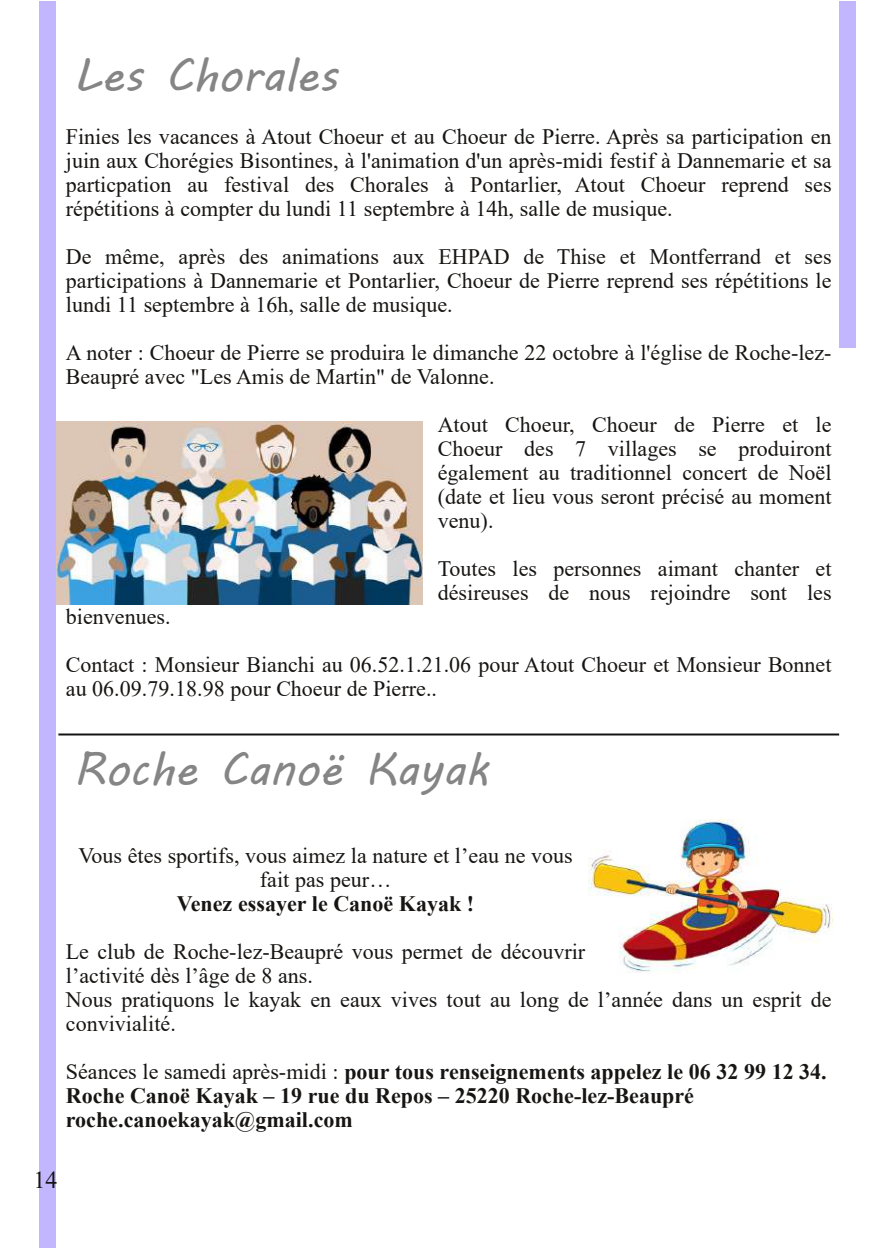
<style>
.page{position:relative;width:896px;height:1248px;background:#fff}
.page>*{position:absolute;margin:0;border:0;box-sizing:border-box;transform-origin:0 0}
.t1{font:46px "MV Boli";color:#858585}
.t2{font:24px "Times New Roman";color:#171513}
.t3{font:22px/24px "Times New Roman";color:#171513}
.t4{font:700 22px/24px "Times New Roman";color:#171513}
.s1{font-weight:400}
</style>
<div class="page">
<div style="left:39px;top:1px;width:16px;height:1246px;background:#c2b6ff"></div>
<div style="left:839px;top:1px;width:16px;height:347px;background:#c2b6ff"></div>
<img style="left:57px;top:421px;width:366px;height:183px">
<hr style="left:58px;top:733px;width:781px;height:2px;background:#141414">
<img style="left:589px;top:819px;width:244px;height:154px">
<h1 class="t1" style="left:73px;top:39px;width:266px">Les Chorales</h1>
<p class="t3" style="left:66px;top:124px;width:767px;text-align:justify">Finies les vacances à Atout Choeur et au Choeur de Pierre. Après sa participation en juin aux Chorégies Bisontines, à l'animation d'un après-midi festif à Dannemarie et sa particpation au festival des Chorales à Pontarlier, Atout Choeur reprend ses répétitions à compter du lundi 11 septembre à 14h, salle de musique.</p>
<p class="t3" style="left:66px;top:244px;width:767px;text-align:justify">De même, après des animations aux EHPAD de Thise et Montferrand et ses participations à Dannemarie et Pontarlier, Choeur de Pierre reprend ses répétitions le lundi 11 septembre à 16h, salle de musique.</p>
<p class="t3" style="left:66px;top:340px;width:767px">A noter : Choeur de Pierre se produira le dimanche 22 octobre à l'église de Roche-lez-<br>Beaupré avec "Les Amis de Martin" de Valonne.</p>
<p class="t3" style="left:438px;top:412px;width:395px;text-align:justify">Atout Choeur, Choeur de Pierre et le Choeur des 7 villages se produiront également au traditionnel concert de Noël (date et lieu vous seront précisé au moment venu).</p>
<p class="t3" style="left:438px;top:556px;width:395px">Toutes les personnes aimant chanter et désireuses de nous rejoindre sont les</p>
<p class="t3" style="left:66px;top:592px;width:767px;line-height:48px">bienvenues.<br>Contact : Monsieur Bianchi au 06.52.1.21.06 pour Atout Choeur et Monsieur Bonnet</p>
<p class="t3" style="left:66px;top:676px;width:373px">au 06.09.79.18.98 pour Choeur de Pierre..</p>
<h1 class="t1" style="left:73px;top:732px;width:415px">Roche Canoë Kayak</h1>
<p class="t3" style="left:78px;top:843px;width:496px;text-align:center">Vous êtes sportifs, vous aimez la nature et l’eau ne vous fait pas peur…</p>
<p class="t4" style="left:177px;top:891px;width:299px">Venez essayer le Canoë Kayak !</p>
<p class="t3" style="left:66px;top:939px;width:767px">Le club de Roche-lez-Beaupré vous permet de découvrir<br>l’activité dès l’âge de 8 ans.<br>Nous pratiquons le kayak en eaux vives tout au long de l’année dans un esprit de convivialité.</p>
<p class="t4" style="left:66px;top:1059px;width:762px"><span class="s1">Séances le samedi après-midi :</span> pour tous renseignements appelez le 06 32 99 12 34.<br>Roche Canoë Kayak – 19 rue du Repos – 25220 Roche-lez-Beaupré roche.canoekayak@gmail.com</p>
<p class="t2" style="left:33px;top:1166px;width:25px">14</p>
</div>
